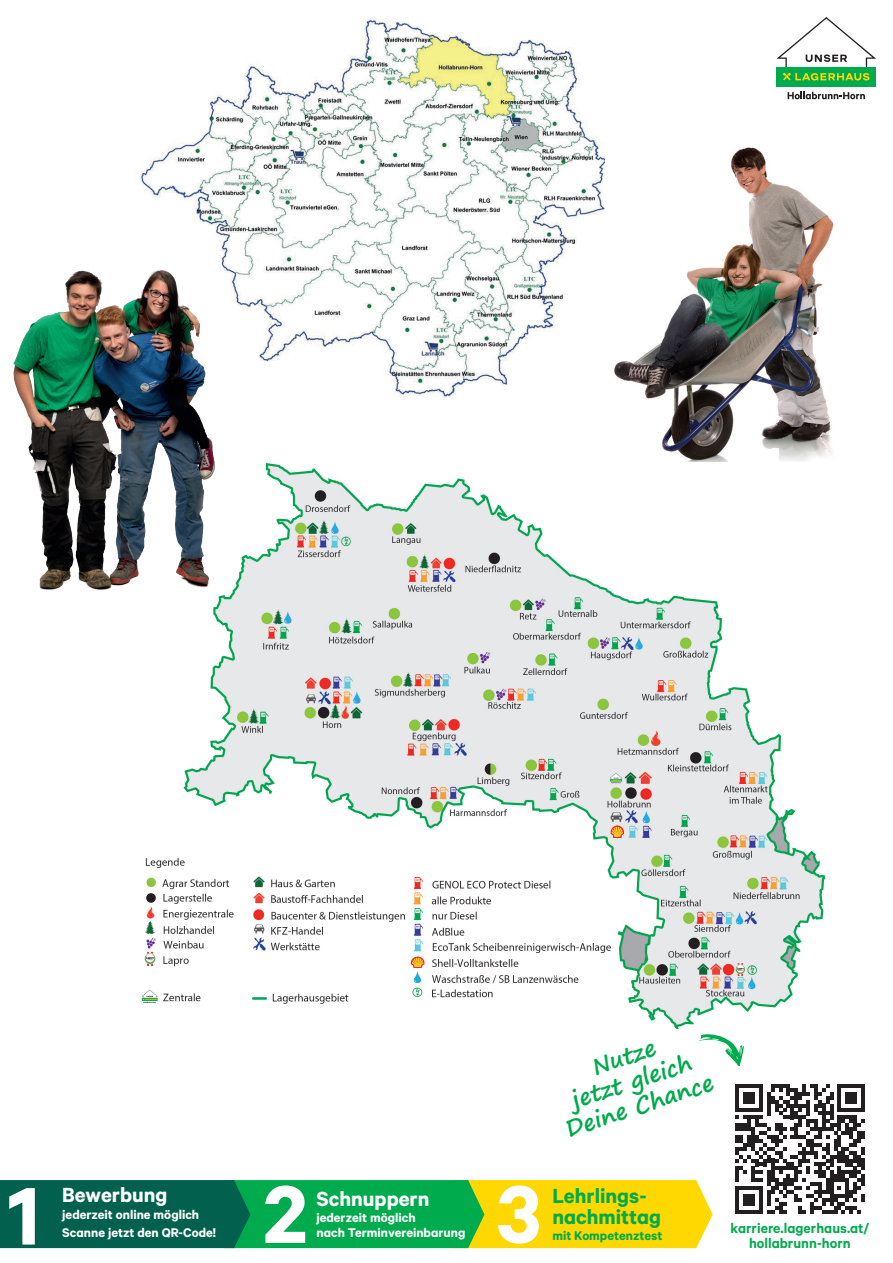
<style>
.page{position:relative;width:893px;height:1263px;background:#fff}
.page>*{position:absolute;margin:0;border:0;box-sizing:border-box;transform-origin:0 0}
.t1{font:91.95px "Calibre LH Headline";color:#fff}
.t2{font:22.95px/21.6px "Calibre LH Headline";color:#00ab4d}
.t3{font:22.95px "Calibre LH Headline";color:#fff}
.t4{font:700 22.8px/25.5px "Segoe Print";color:#00ab4d;text-align:center}
.t5{font:600 15.6px/15.6px "Calibre LH";color:#00ab4d;text-align:center}
.t6{font:14.25px "Calibre LH Headline";color:#fff}
.t7{font:14.25px "Calibre LH Headline";color:#00ab4d}
</style>
<div class="page">
<div style="left:777px;top:67px;width:99px;height:19px;background:#00ab4d"></div>
<svg style="left:783px;top:73px;width:86px;height:7px"></svg>
<svg style="left:777px;top:17px;width:99px;height:50px"></svg>
<svg style="left:788px;top:92px;width:77px;height:7px"></svg>
<img style="left:139px;top:19px;width:466px;height:379px">
<svg style="left:735px;top:1084px;width:130px;height:129px"></svg>
<img style="left:614px;top:147px;width:220px;height:315px">
<img style="left:141px;top:463px;width:684px;height:566px">
<img style="left:13px;top:200px;width:251px;height:450px">
<svg style="left:0;top:1180px;width:713px;height:68px;background:#55a137"></svg>
<svg style="left:699px;top:1034px;width:45px;height:32px"></svg>
<h1 class="t1" style="left:8px;top:1161px;width:34px">1</h1>
<h2 class="t3" style="left:62px;top:1181px;width:107px">Bewerbung</h2>
<p class="t6" style="left:62px;top:1206px;width:138px">jederzeit online möglich</p>
<p class="t6" style="left:62px;top:1224px;width:155px">Scanne jetzt den QR-Code!</p>
<h1 class="t1" style="left:263px;top:1159px;width:46px">2</h1>
<h2 class="t3" style="left:316px;top:1185px;width:115px">Schnuppern</h2>
<p class="t6" style="left:316px;top:1208px;width:101px">jederzeit möglich</p>
<p class="t6" style="left:316px;top:1224px;width:150px">nach Terminvereinbarung</p>
<h3 class="t4" style="left:546px;top:1068px;width:156px;rotate:-18deg">Nutze<br>jetzt gleich<br>Deine Chance</h3>
<h1 class="t1" style="left:497px;top:1159px;width:46px">3</h1>
<h2 class="t2" style="left:552px;top:1184px;width:110px">Lehrlings&shy;nachmittag</h2>
<p class="t7" style="left:552px;top:1227px;width:111px">mit Kompetenztest</p>
<p class="t5" style="left:731px;top:1219px;width:140px">karriere.lagerhaus.at/ hollabrunn-horn</p>
</div>
